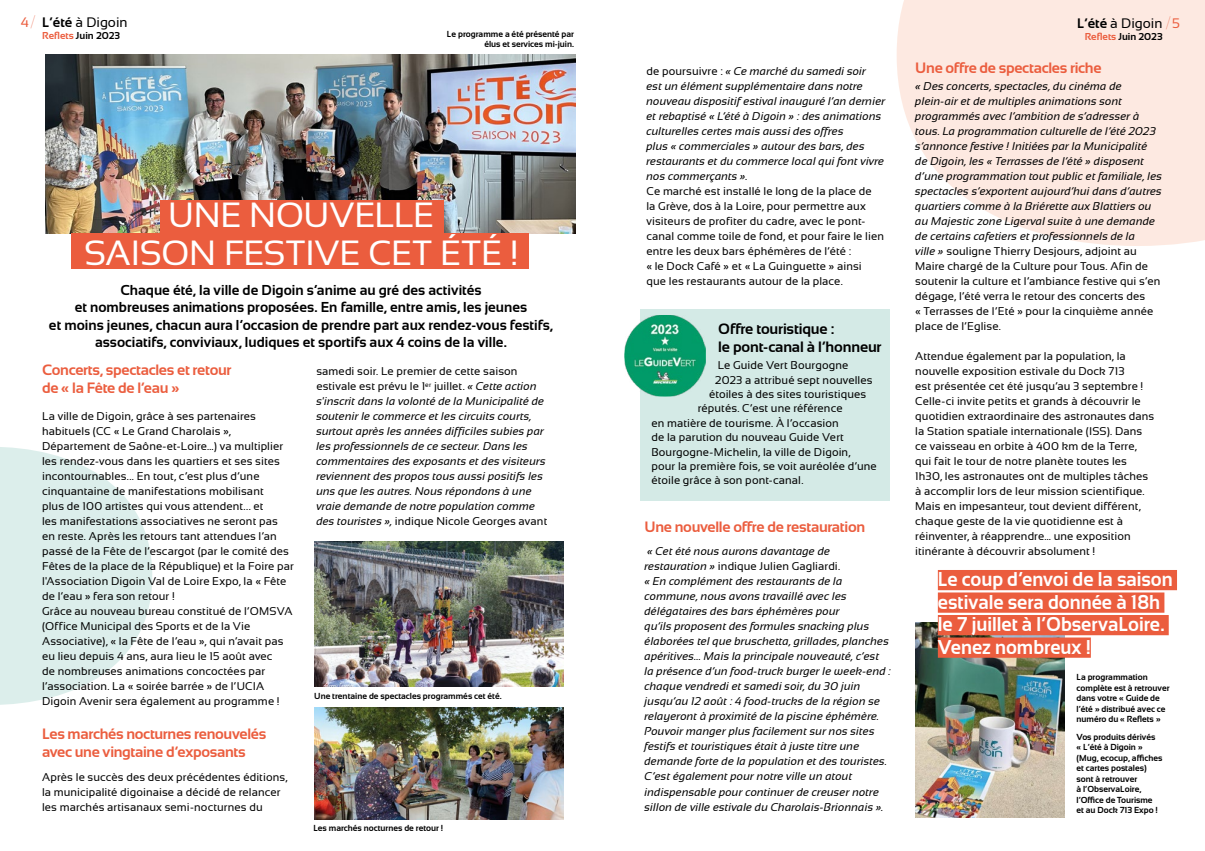
<style>
.page{position:relative;width:1205px;height:851px;background:#fff}
.page>*{position:absolute;margin:0;border:0;box-sizing:border-box;transform-origin:0 0}
.t1{font:35px/37.5px "Sansation";letter-spacing:-.01em;color:#fff;text-align:center}
.t2{font:700 20px/22.5px "Sansation";color:#fff;scale:.94 1}
.t3{font:700 15px/18px "Sansation";letter-spacing:-.02em;color:#eb5d3e}
.t4{font:700 15px/18px "Sansation";letter-spacing:-.01em;color:#000}
.t5{font:700 14.38px/17.2px "Sansation";color:#000;text-align:center}
.t6{font:13.75px "Sansation";color:#000}
.t7{font:13.75px "Sansation";color:#eb5d3e}
.t8{font:italic 11.25px/15px "Sansation";letter-spacing:.01em;color:#000}
.t9{font:11.25px/15px "Sansation";letter-spacing:.01em;color:#000}
.t10{font:700 10px "Sansation";color:#000}
.t11{font:700 8.75px/10.5px "Sansation";color:#000}
.s1{font-family:"Hiragino Sans W0"}
.s2{font-weight:700}
.s3{font-family:"Hiragino Sans W0";color:#eb5d3e}
.s4{color:#eb5d3e}
.s5{font-style:normal}
</style>
<div class="page">
<svg style="left:0;top:447px;width:152px;height:258px"></svg>
<svg style="left:897px;top:0;width:308px;height:246px;background:#fdebe4"></svg>
<img style="left:45px;top:55px;width:530px;height:179px">
<div style="left:161px;top:200px;width:283px;height:35px;background:#eb5d3e"></div>
<div style="left:72px;top:233px;width:457px;height:35px;background:#eb5d3e"></div>
<div style="left:641px;top:309px;width:249px;height:191px;background:#d4eae6"></div>
<img style="left:314px;top:541px;width:250px;height:145px">
<img style="left:314px;top:707px;width:250px;height:112px">
<img style="left:915px;top:622px;width:149px;height:195px">
<img style="left:624px;top:315px;width:82px;height:81px">
<div style="left:938px;top:570px;width:239px;height:20px;background:#eb5d3e"></div>
<div style="left:938px;top:592px;width:226px;height:20px;background:#eb5d3e"></div>
<div style="left:938px;top:615px;width:230px;height:20px;background:#eb5d3e"></div>
<div style="left:938px;top:637px;width:153px;height:20px;background:#eb5d3e"></div>
<p class="t7" style="left:21px;top:15px;width:16px">4 <span class="s1">/</span></p>
<p class="t6" style="left:1077px;top:15px;width:104px"><span class="s2">L’été</span> à Digoin <span class="s3">/</span> <span class="s4">5</span></p>
<p class="t10" style="left:1085px;top:31px;width:79px"><span class="s4">Reflets</span> Juin 2023</p>
<p class="t6" style="left:42px;top:14px;width:87px"><span class="s2">L’été</span> à Digoin</p>
<p class="t10" style="left:42px;top:30px;width:79px"><span class="s4">Reflets</span> Juin 2023</p>
<p class="t11" style="left:447px;top:28px;width:129px;text-align:right">Le programme a été présenté par élus et services mi-juin.</p>
<h1 class="t1" style="left:84px;top:196px;width:436px">UNE NOUVELLE<br>SAISON FESTIVE CET ÉTÉ !</h1>
<p class="t5" style="left:49px;top:281px;width:505px">Chaque été, la ville de Digoin s’anime au gré des activités<br>et nombreuses animations proposées. En famille, entre amis, les jeunes<br>et moins jeunes, chacun aura l’occasion de prendre part aux rendez-vous festifs, associatifs, conviviaux, ludiques et sportifs aux 4 coins de la ville.</p>
<h3 class="t3" style="left:42px;top:360px;width:191px">Concerts, spectacles et retour de « la Fête de l’eau »</h3>
<p class="t9" style="left:42px;top:409px;width:253px">La ville de Digoin, grâce à ses partenaires habituels (CC « Le Grand Charolais », Département de Saône-et-Loire…) va multiplier les rendez-vous dans les quartiers et ses sites incontournables... En tout, c’est plus d’une cinquantaine de manifestations mobilisant<br>plus de 100 artistes qui vous attendent... et<br>les manifestations associatives ne seront pas<br>en reste. Après les retours tant attendues l’an passé de la Fête de l’escargot (par le comité des Fêtes de la place de la République) et la Foire par l'Association Digoin Val de Loire Expo, la « Fête de l’eau » fera son retour !<br>Grâce au nouveau bureau constitué de l’OMSVA (Office Municipal des Sports et de la Vie Associative), « la Fête de l’eau », qui n’avait pas eu lieu depuis 4 ans, aura lieu le 15 août avec<br>de nombreuses animations concoctées par l’association. La « soirée barrée » de l’UCIA Digoin Avenir sera également au programme !</p>
<h3 class="t3" style="left:42px;top:724px;width:226px">Les marchés nocturnes renouvelés avec une vingtaine d’exposants</h3>
<p class="t9" style="left:42px;top:769px;width:247px">Après le succès des deux précédentes éditions, la municipalité digoinaise a décidé de relancer les marchés artisanaux semi-nocturnes du</p>
<p class="t8" style="left:316px;top:364px;width:232px"><span class="s5">samedi soir. Le premier de cette saison estivale est prévu le 1</span><sup>er</sup> <span class="s5">juillet.</span> « Cette action s'inscrit dans la volonté de la Municipalité de soutenir le commerce et les circuits courts, surtout après les années difficiles subies par les professionnels de ce secteur. Dans les commentaires des exposants et des visiteurs reviennent des propos tous aussi positifs les uns que les autres. Nous répondons à une vraie demande de notre population comme des touristes », <span class="s5">indique Nicole Georges avant</span></p>
<p class="t11" style="left:314px;top:690px;width:189px">Une trentaine de spectacles programmés cet été.</p>
<p class="t11" style="left:313px;top:822px;width:131px">Les marchés nocturnes de retour !</p>
<p class="t8" style="left:646px;top:64px;width:240px"><span class="s5">de poursuivre :</span> « Ce marché du samedi soir<br>est un élément supplémentaire dans notre nouveau dispositif estival inauguré l’an dernier et rebaptisé « L’été à Digoin » : des animations culturelles certes mais aussi des offres<br>plus « commerciales » autour des bars, des restaurants et du commerce local qui font vivre nos commerçants ».</p>
<p class="t9" style="left:646px;top:184px;width:239px">Ce marché est installé le long de la place de<br>la Grève, dos à la Loire, pour permettre aux visiteurs de profiter du cadre, avec le pont&shy;canal comme toile de fond, et pour faire le lien entre les deux bars éphémères de l’été :<br>« le Dock Café » et « La Guinguette » ainsi que les restaurants autour de la place.</p>
<h3 class="t4" style="left:718px;top:320px;width:165px">Offre touristique :<br>le pont-canal à l’honneur</h3>
<p class="t9" style="left:718px;top:358px;width:132px">Le Guide Vert Bourgogne</p>
<p class="t9" style="left:715px;top:372px;width:159px">2023 a attribué sept nouvelles</p>
<p class="t9" style="left:709px;top:386px;width:159px">étoiles à des sites touristiques</p>
<p class="t9" style="left:698px;top:401px;width:146px">réputés. C’est une référence</p>
<p class="t9" style="left:651px;top:415px;width:189px">en matière de tourisme. À l’occasion</p>
<p class="t9" style="left:651px;top:430px;width:194px">de la parution du nouveau Guide Vert</p>
<p class="t9" style="left:651px;top:444px;width:201px">Bourgogne-Michelin, la ville de Digoin,</p>
<p class="t9" style="left:651px;top:458px;width:227px">pour la première fois, se voit auréolée d’une</p>
<p class="t9" style="left:651px;top:473px;width:153px">étoile grâce à son pont-canal.</p>
<h3 class="t3" style="left:644px;top:518px;width:222px">Une nouvelle offre de restauration</h3>
<p class="t8" style="left:644px;top:544px;width:248px">« Cet été nous aurons davantage de restauration » <span class="s5">indique Julien Gagliardi.<br></span>« En complément des restaurants de la commune, nous avons travaillé avec les délégataires des bars éphémères pour<br>qu’ils proposent des formules snacking plus élaborées tel que bruschetta, grillades, planches apéritives... Mais la principale nouveauté, c’est la présence d’un food-truck burger le week-end : chaque vendredi et samedi soir, du 30 juin jusqu’au 12 août : 4 food-trucks de la région se relayeront à proximité de la piscine éphémère.<br>Pouvoir manger plus facilement sur nos sites festifs et touristiques était à juste titre une demande forte de la population et des touristes.<br>C’est également pour notre ville un atout indispensable pour continuer de creuser notre sillon de ville estivale du Charolais-Brionnais ».</p>
<h3 class="t3" style="left:915px;top:59px;width:188px">Une offre de spectacles riche</h3>
<p class="t8" style="left:915px;top:79px;width:248px">« Des concerts, spectacles, du cinéma de plein-air et de multiples animations sont programmés avec l’ambition de s’adresser à tous. La programmation culturelle de l’été 2023 s’annonce festive ! Initiées par la Municipalité de Digoin, les « Terrasses de l’été » disposent d’une programmation tout public et familiale, les spectacles s’exportent aujourd’hui dans d’autres quartiers comme à la Briérette aux Blattiers ou au Majestic zone Ligerval suite à une demande de certains cafetiers et professionnels de la<br>ville » <span class="s5">souligne Thierry Desjours, adjoint au Maire chargé de la Culture pour Tous. Afin de soutenir la culture et l’ambiance festive qui s’en dégage, l’été verra le retour des concerts des<br>« Terrasses de l’Eté » pour la cinquième année place de l’Eglise.</span></p>
<p class="t9" style="left:915px;top:349px;width:240px">Attendue également par la population, la nouvelle exposition estivale du Dock 713<br>est présentée cet été jusqu’au 3 septembre !<br>Celle-ci invite petits et grands à découvrir le quotidien extraordinaire des astronautes dans la Station spatiale internationale (ISS). Dans ce vaisseau en orbite à 400 km de la Terre, qui fait le tour de notre planète toutes les 1h30, les astronautes ont de multiples tâches à accomplir lors de leur mission scientifique.<br>Mais en impesanteur, tout devient différent, chaque geste de la vie quotidienne est à réinventer, à réapprendre… une exposition itinérante à découvrir absolument !</p>
<h2 class="t2" style="left:938px;top:568px;width:251px">Le coup d’envoi de la saison estivale sera donnée à 18h le 7 juillet à l’ObservaLoire.<br>Venez nombreux !</h2>
<p class="t11" style="left:1076px;top:671px;width:95px">La programmation complète est à retrouver dans votre « Guide de l’été » distribué avec ce numéro du « Reflets »</p>
<p class="t11" style="left:1076px;top:731px;width:87px">Vos produits dérivés<br>« L’été à Digoin » (Mug, ecocup, affiches et cartes postales) sont à retrouver<br>à l’ObservaLoire, l’Office de Tourisme<br>et au Dock 713 Expo !</p>
</div>
